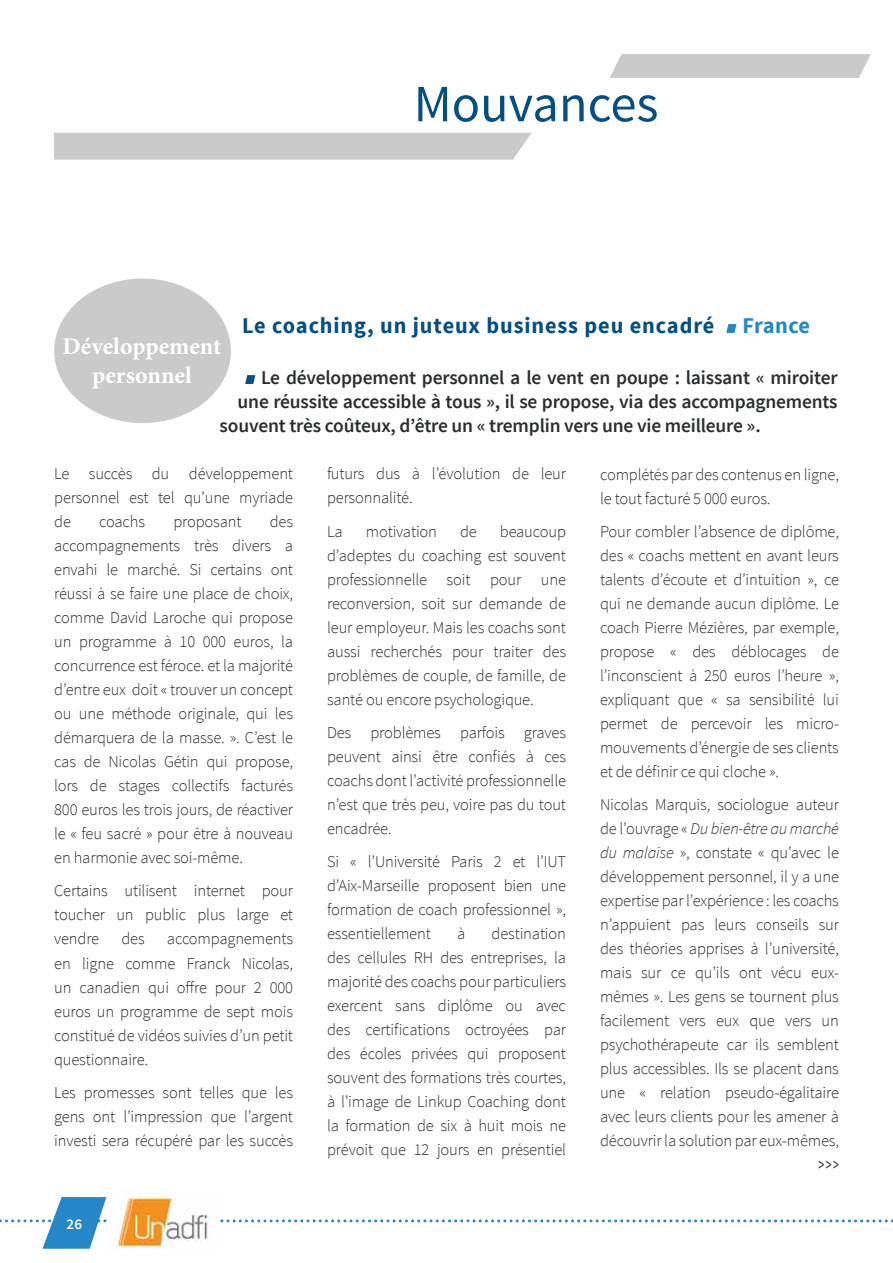
<style>
.page{position:relative;width:893px;height:1263px;background:#fff}
.page>*{position:absolute;margin:0;border:0;box-sizing:border-box;transform-origin:0 0}
.t1{font:52.5px "Source Sans Pro";color:#024f85}
.t2{font:700 24px/28.8px "Minion Pro";color:#fff;text-align:center}
.t3{font:700 22.5px "Source Sans Pro";letter-spacing:.04em;color:#024f85}
.t4{font:600 19.5px "Source Sans Pro";letter-spacing:-.01em;color:#2b2e31}
.t5{font:19.5px "Source Sans Pro";color:#333;scale:.6 1}
.t6{font:300 16.5px/24px "Source Sans Pro";letter-spacing:-.01em;color:#2b2e31;text-align:justify}
.t7{font:600 15px "Source Sans Pro";color:#fff}
.s1{color:#2487c8}
.s2{font-style:italic}
</style>
<div class="page">
<svg style="left:0;top:1197px;width:893px;height:52px"></svg>
<img style="left:107px;top:1192px;width:111px;height:57px">
<div style="left:54px;top:133px;width:477px;height:27px;background:#cacaca"></div>
<div style="left:610px;top:54px;width:261px;height:24px;background:#cacaca"></div>
<svg style="left:726px;top:324px;width:10px;height:9px"></svg>
<svg style="left:245px;top:375px;width:10px;height:9px"></svg>
<div style="left:54px;top:279px;width:177px;height:144px;background:#cacaca;border-radius:50%"></div>
<h1 class="t1" style="left:414px;top:71px;width:246px">Mouvances</h1>
<h3 class="t3" style="left:242px;top:311px;width:569px">Le coaching, un juteux business peu encadré <span class="s1">France</span></h3>
<p class="t4" style="left:261px;top:365px;width:578px">Le développement personnel a le vent en poupe : laissant « miroiter</p>
<p class="t4" style="left:238px;top:389px;width:602px">une réussite accessible à tous », il se propose, via des accompagnements</p>
<p class="t4" style="left:220px;top:413px;width:543px">souvent très coûteux, d’être un « tremplin vers une vie meilleure ».</p>
<h2 class="t2" style="left:63px;top:331px;width:160px">Développement personnel</h2>
<p class="t6" style="left:54px;top:462px;width:240px">Le succès du développement personnel est tel qu’une myriade de</p>
<p class="t6" style="left:54px;top:510px;width:240px;text-indent:216px">des accompagnements très divers a envahi le marché. Si certains ont réussi à se faire une place de choix, comme David Laroche qui propose un programme à 10 000 euros, la concurrence est féroce. et la majorité d’entre eux doit « trouver un concept ou une méthode originale, qui les démarquera de la masse. ». C’est le cas de Nicolas Gétin qui propose, lors de stages collectifs facturés 800 euros les trois jours, de réactiver le « feu sacré » pour être à nouveau en harmonie avec soi-même.</p>
<p class="t6" style="left:54px;top:879px;width:240px">Certains utilisent internet pour toucher un public plus large et vendre</p>
<p class="t6" style="left:99px;top:510px;width:47px">coachs</p>
<p class="t6" style="left:173px;top:510px;width:70px">proposant</p>
<p class="t6" style="left:121px;top:927px;width:25px">des</p>
<p class="t6" style="left:54px;top:927px;width:240px;text-indent:113px">accompagnements en ligne comme Franck Nicolas, un canadien qui offre pour 2 000 euros un programme de sept mois constitué de vidéos suivies d’un petit questionnaire.</p>
<p class="t6" style="left:54px;top:1080px;width:240px">Les promesses sont telles que les gens ont l’impression que l’argent investi sera récupéré par les succès</p>
<p class="t7" style="left:67px;top:1214px;width:17px">26</p>
<p class="t6" style="left:327px;top:462px;width:240px">futurs dus à l’évolution de leur personnalité.</p>
<p class="t6" style="left:327px;top:519px;width:17px">La</p>
<p class="t6" style="left:366px;top:519px;width:73px">motivation</p>
<p class="t6" style="left:460px;top:519px;width:18px">de</p>
<p class="t6" style="left:327px;top:519px;width:240px;text-indent:173px">beaucoup d’adeptes du coaching est souvent professionnelle soit pour une reconversion, soit sur demande de leur employeur. Mais les coachs sont aussi recherchés pour traiter des problèmes de couple, de famille, de santé ou encore psychologique.</p>
<p class="t6" style="left:327px;top:720px;width:240px">Des problèmes parfois graves peuvent ainsi être confiés à ces coachs dont l’activité professionnelle n’est que très peu, voire pas du tout encadrée.</p>
<p class="t6" style="left:327px;top:849px;width:240px">Si « l’Université Paris 2 et l’IUT d’Aix-Marseille proposent bien une formation de coach professionnel », essentiellement</p>
<p class="t6" style="left:327px;top:921px;width:240px;text-indent:164px">destination des cellules RH des entreprises, la majorité des coachs pour particuliers exercent sans diplôme ou avec des certifications octroyées par des écoles privées qui proposent souvent des formations très courtes, à l’image de Linkup Coaching dont la formation de six à huit mois ne prévoit que 12 jours en présentiel</p>
<p class="t6" style="left:457px;top:921px;width:10px">à</p>
<p class="t6" style="left:600px;top:462px;width:240px">complétés par des contenus en ligne, le tout facturé 5 000 euros.</p>
<p class="t6" style="left:600px;top:519px;width:240px">Pour combler l’absence de diplôme, des « coachs mettent en avant leurs talents d’écoute et d’intuition », ce qui ne demande aucun diplôme. Le coach Pierre Mézières, par exemple, propose « des déblocages de l’inconscient à 250 euros l’heure », expliquant que « sa sensibilité lui permet de percevoir les micro&shy;mouvements d’énergie de ses clients et de définir ce qui cloche ».</p>
<p class="t6" style="left:600px;top:792px;width:240px">Nicolas Marquis, sociologue auteur de l’ouvrage « <span class="s2">Du bien-être au marché du malaise</span> », constate « qu’avec le développement personnel, il y a une expertise par l’expérience : les coachs n’appuient pas leurs conseils sur des théories apprises à l’université, mais sur ce qu’ils ont vécu eux&shy;mêmes ». Les gens se tournent plus facilement vers eux que vers un psychothérapeute car ils semblent plus accessibles. Ils se placent dans une « relation pseudo-égalitaire avec leurs clients pour les amener à découvrir la solution par eux-mêmes,</p>
<p class="t5" style="left:818px;top:1152px;width:36px">&gt;&gt;&gt;</p>
</div>
